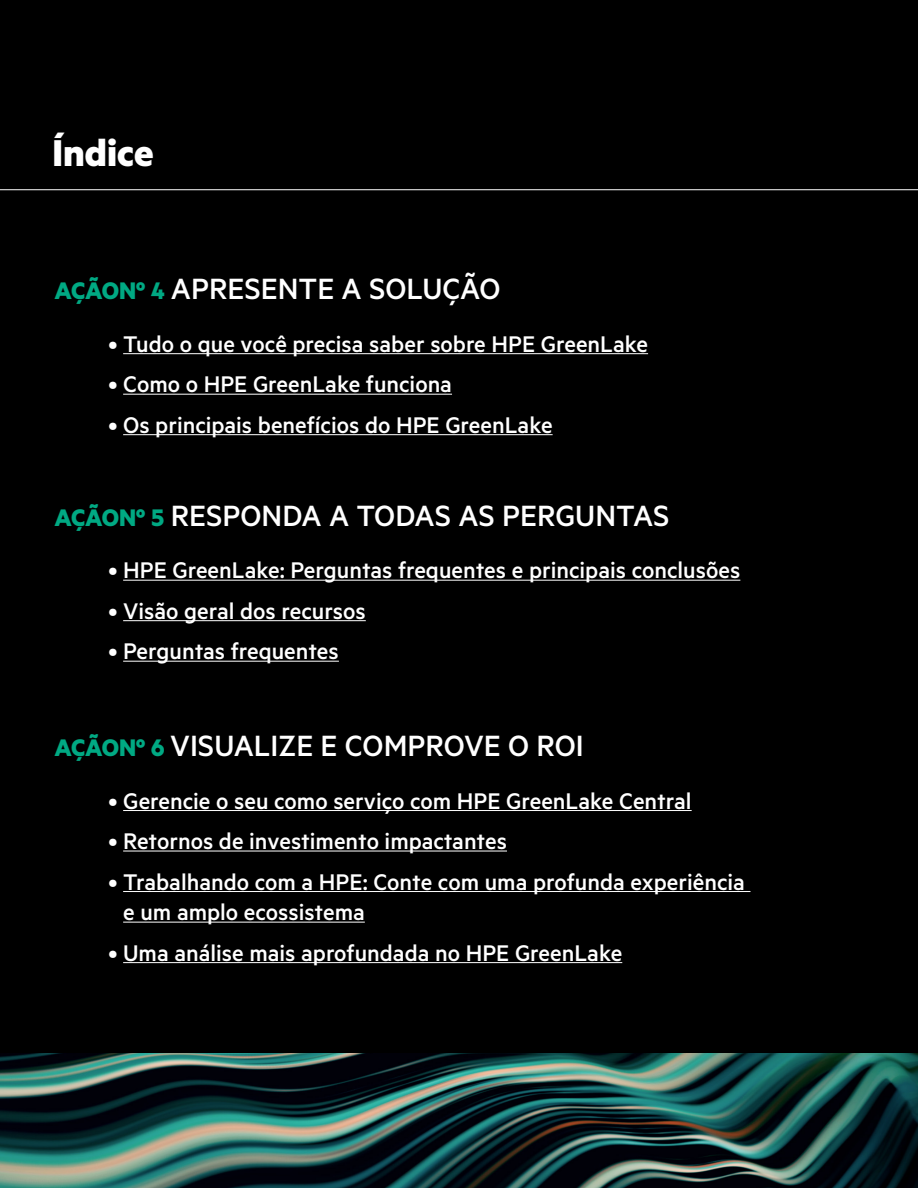
<style>
.page{position:relative;width:918px;height:1188px;background:#000}
.page>*{position:absolute;margin:0;border:0;box-sizing:border-box;transform-origin:0 0}
.t1{font:700 42px "Metric HPE";color:#fff}
.t2{font:500 33px "Metric HPE";color:#fff}
.t3{font:500 25.5px/30.6px "Metric HPE";color:#fff}
.s1{font-weight:700;font-size:27px;color:#00a983}
</style>
<div class="page">
<hr style="left:123px;top:353px;width:525px;height:1px;background:#fff">
<hr style="left:123px;top:394px;width:329px;height:1px;background:#fff">
<hr style="left:123px;top:434px;width:430px;height:1px;background:#fff">
<hr style="left:123px;top:580px;width:617px;height:1px;background:#fff">
<hr style="left:123px;top:620px;width:243px;height:1px;background:#fff">
<hr style="left:123px;top:661px;width:216px;height:1px;background:#fff">
<hr style="left:123px;top:810px;width:569px;height:1px;background:#fff">
<hr style="left:123px;top:851px;width:384px;height:1px;background:#fff">
<hr style="left:123px;top:891px;width:627px;height:1px;background:#fff">
<hr style="left:123px;top:922px;width:242px;height:1px;background:#fff">
<hr style="left:123px;top:962px;width:499px;height:1px;background:#fff">
<hr style="left:0;top:189px;width:918px;height:1px;background:#fff">
<img style="left:0;top:1053px;width:918px;height:135px">
<p class="t1" style="left:52px;top:127px;width:103px">Índice</p>
<p class="t2" style="left:55px;top:270px;width:448px"><span class="s1">AÇÃONº 4</span> APRESENTE A SOLUÇÃO</p>
<p class="t3" style="left:109px;top:328px;width:541px">• Tudo o que você precisa saber sobre HPE GreenLake</p>
<p class="t3" style="left:109px;top:368px;width:345px">• Como o HPE GreenLake funciona</p>
<p class="t3" style="left:109px;top:409px;width:446px">• Os principais benefícios do HPE GreenLake</p>
<p class="t2" style="left:55px;top:496px;width:617px"><span class="s1">AÇÃONº 5</span> RESPONDA A TODAS AS PERGUNTAS</p>
<p class="t3" style="left:109px;top:554px;width:633px">• HPE GreenLake: Perguntas frequentes e principais conclusões</p>
<p class="t3" style="left:109px;top:595px;width:259px">• Visão geral dos recursos</p>
<p class="t3" style="left:109px;top:635px;width:232px">• Perguntas frequentes</p>
<p class="t2" style="left:55px;top:727px;width:531px"><span class="s1">AÇÃONº 6</span> VISUALIZE E COMPROVE O ROI</p>
<p class="t3" style="left:109px;top:785px;width:585px">• Gerencie o seu como serviço com HPE GreenLake Central</p>
<p class="t3" style="left:109px;top:825px;width:400px">• Retornos de investimento impactantes</p>
<p class="t3" style="left:123px;top:866px;width:623px;text-indent:-15px">• Trabalhando com a HPE: Conte com uma profunda experiência e um amplo ecossistema</p>
<p class="t3" style="left:109px;top:937px;width:515px">• Uma análise mais aprofundada no HPE GreenLake</p>
</div>
